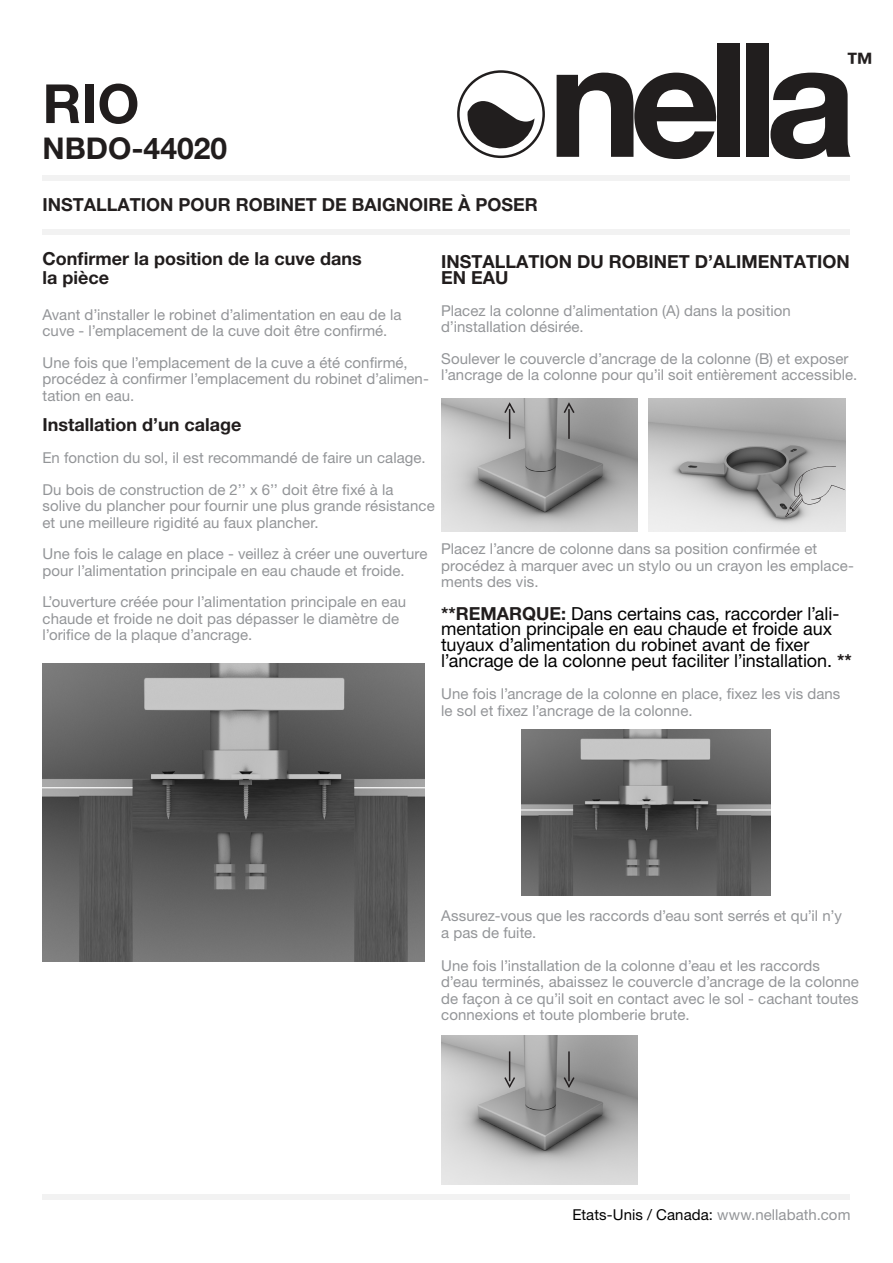
<style>
.page{position:relative;width:893px;height:1263px;background:#fff}
.page>*{position:absolute;margin:0;border:0;box-sizing:border-box;transform-origin:0 0}
.Product_Type{font:700 54px "Helvetica Neue LT Pro";color:#211d1d}
.Product_Type-2{font:700 30px "Helvetica Neue LT Pro";color:#211d1d}
.t1{font:700 27px "Helvetica Neue LT Pro";color:#231f1f}
.t2{font:18px/15.8px "Helvetica Neue LT Pro";letter-spacing:-.005em;color:#000}
.t3{font:700 18px/18.9px "Helvetica Neue LT Pro";color:#211d1d}
.t4{font:700 18px "Helvetica Neue LT Pro";color:#231f1f}
.t5{font:15px/16.5px "Helvetica Neue LT Pro";letter-spacing:.005em;color:#939598}
.t6{font:15px "Helvetica Neue LT Pro";letter-spacing:.005em;color:#000}
.s1{font-weight:700;color:#211d1d}
.s2{color:#939598}
</style>
<div class="page">
<svg style="left:557px;top:73px;width:161px;height:86px"></svg>
<div style="left:718px;top:44px;width:22px;height:113px;background:#211e1e"></div>
<div style="left:746px;top:44px;width:23px;height:113px;background:#211e1e"></div>
<svg style="left:770px;top:73px;width:80px;height:86px"></svg>
<svg style="left:457px;top:70px;width:88px;height:88px"></svg>
<div style="left:43px;top:175px;width:807px;height:6px;background:#f2f2f2"></div>
<div style="left:43px;top:230px;width:807px;height:5px;background:#f2f2f2"></div>
<div style="left:43px;top:1194px;width:807px;height:5px;background:#f2f2f2"></div>
<img style="left:43px;top:663px;width:381px;height:298px">
<img style="left:441px;top:399px;width:197px;height:132px">
<img style="left:441px;top:1035px;width:197px;height:150px">
<img style="left:522px;top:729px;width:249px;height:166px">
<img style="left:649px;top:399px;width:196px;height:132px">
<hr style="left:509px;top:409px;width:1px;height:30px;background:#231f20">
<svg style="left:503px;top:401px;width:14px;height:14px"></svg>
<hr style="left:509px;top:1051px;width:1px;height:30px;background:#231f20">
<svg style="left:503px;top:1075px;width:14px;height:15px"></svg>
<hr style="left:568px;top:409px;width:2px;height:30px;background:#231f20">
<svg style="left:562px;top:401px;width:14px;height:14px"></svg>
<hr style="left:568px;top:1051px;width:2px;height:30px;background:#231f20">
<svg style="left:562px;top:1075px;width:14px;height:15px"></svg>
<svg style="left:773px;top:461px;width:73px;height:56px;background:#b2b2b2"></svg>
<p class="Product_Type" style="left:43px;top:70px;width:98px">RIO</p>
<p class="Product_Type-2" style="left:43px;top:130px;width:186px">NBDO-44020</p>
<p class="t4" style="left:43px;top:194px;width:497px">INSTALLATION POUR ROBINET DE BAIGNOIRE À POSER</p>
<h3 class="t1" style="left:846px;top:46px;width:28px">™</h3>
<p class="t3" style="left:43px;top:249px;width:321px">Confirmer la position de la cuve dans la pièce</p>
<p class="t5" style="left:43px;top:306px;width:360px">Avant d’installer le robinet d’alimentation en eau de la cuve - l’emplacement de la cuve doit être confirmé.</p>
<p class="t5" style="left:43px;top:354px;width:388px">Une fois que l’emplacement de la cuve a été confirmé, procédez à confirmer l’emplacement du robinet d’alimen&shy;tation en eau.</p>
<p class="t3" style="left:43px;top:415px;width:200px">Installation d’un calage</p>
<p class="t5" style="left:43px;top:442px;width:385px;line-height:31.5px">En fonction du sol, il est recommandé de faire un calage.<br>Du bois de construction de 2’’ x 6’’ doit être fixé à la</p>
<p class="t5" style="left:43px;top:497px;width:394px">solive du plancher pour fournir une plus grande résistance et une meilleure rigidité au faux plancher.</p>
<p class="t5" style="left:43px;top:545px;width:387px">Une fois le calage en place - veillez à créer une ouverture pour l’alimentation principale en eau chaude et froide.</p>
<p class="t5" style="left:43px;top:593px;width:365px">L’ouverture créée pour l’alimentation principale en eau chaude et froide ne doit pas dépasser le diamètre de l’orifice de la plaque d’ancrage.</p>
<p class="t3" style="left:441px;top:254px;width:410px;line-height:15.8px">INSTALLATION DU ROBINET D’ALIMENTATION<br>EN EAU</p>
<p class="t5" style="left:441px;top:302px;width:351px">Placez la colonne d’alimentation (A) dans la position d’installation désirée.</p>
<p class="t5" style="left:441px;top:350px;width:418px">Soulever le couvercle d’ancrage de la colonne (B) et exposer l’ancrage de la colonne pour qu’il soit entièrement accessible.</p>
<p class="t5" style="left:441px;top:540px;width:414px">Placez l’ancre de colonne dans sa position confirmée et procédez à marquer avec un stylo ou un crayon les emplace&shy;ments des vis.</p>
<p class="t2" style="left:441px;top:605px;width:412px"><span class="s1">**REMARQUE:</span> Dans certains cas, raccorder l’ali&shy;mentation principale en eau chaude et froide aux tuyaux d’alimentation du robinet avant de fixer l’ancrage de la colonne peut faciliter l’installation. <span class="s1">**</span></p>
<p class="t5" style="left:441px;top:685px;width:401px">Une fois l’ancrage de la colonne en place, fixez les vis dans le sol et fixez l’ancrage de la colonne.</p>
<p class="t5" style="left:441px;top:907px;width:402px">Assurez-vous que les raccords d’eau sont serrés et qu’il n’y a pas de fuite.</p>
<p class="t5" style="left:441px;top:957px;width:419px">Une fois l’installation de la colonne d’eau et les raccords d’eau terminés, abaissez le couvercle d’ancrage de la colonne de façon à ce qu’il soit en contact avec le sol - cachant toutes connexions et toute plomberie brute.</p>
<p class="t6" style="left:572px;top:1206px;width:280px">Etats-Unis / Canada: <span class="s2">www.nellabath.com</span></p>
</div>
